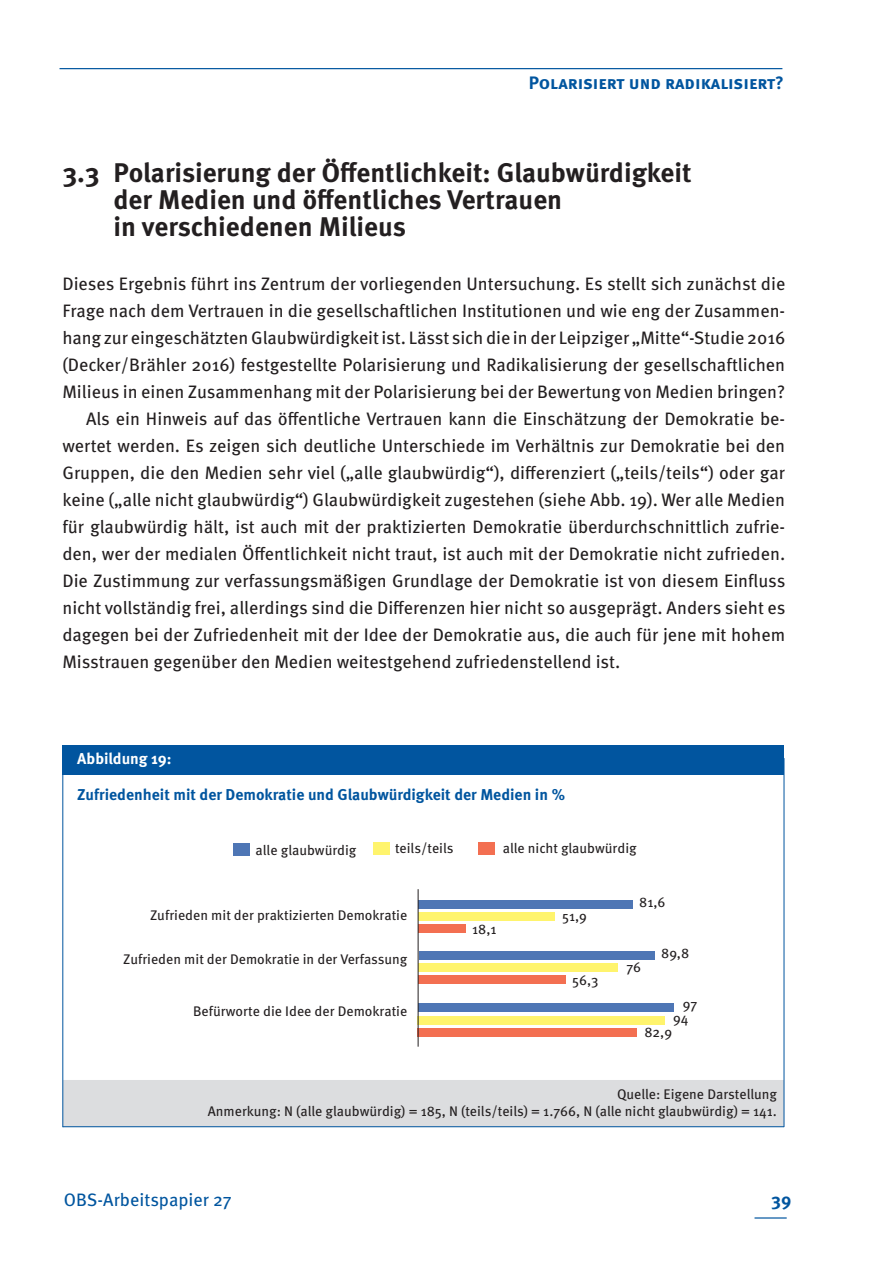
<style>
.page{position:relative;width:893px;height:1263px;background:#fff}
.page>*{position:absolute;margin:0;border:0;box-sizing:border-box;transform-origin:0 0}
.t1{font:700 27px/27px "Meta OT";color:#231f20}
.t2{font:18px "Meta OT";color:#231f20}
.t3{font:700 18px "Meta OT";color:#01559f}
.t4{font:18px "Meta OT";color:#01559f}
.t5{font:700 15.75px "Meta OT";color:#01559f}
.t6{font:700 15.75px "Meta OT";letter-spacing:-.005em;color:#fff}
.t7{font:13.95px/16.8px "Meta OT";color:#231f20;text-align:right}
</style>
<div class="page">
<hr style="left:754px;top:1217px;width:33px;height:1px;background:#01559f">
<hr style="left:60px;top:68px;width:722px;height:1px;background:#01559f">
<div style="left:63px;top:1080px;width:721px;height:47px;background:#dcdddf"></div>
<div style="left:62px;top:745px;width:722px;height:29px;background:#01559f"></div>
<hr style="left:63px;top:1126px;width:721px;height:1px;background:#01559f">
<div style="left:233px;top:844px;width:16px;height:12px;background:#4e76b5"></div>
<div style="left:418px;top:900px;width:215px;height:9px;background:#4e76b5"></div>
<div style="left:419px;top:951px;width:236px;height:9px;background:#4e76b5"></div>
<div style="left:418px;top:1003px;width:256px;height:9px;background:#4e76b5"></div>
<div style="left:373px;top:843px;width:17px;height:12px;background:#fff46d"></div>
<div style="left:418px;top:912px;width:136px;height:9px;background:#fff46d"></div>
<div style="left:419px;top:963px;width:199px;height:9px;background:#fff46d"></div>
<div style="left:418px;top:1015px;width:247px;height:9px;background:#fff46d"></div>
<div style="left:479px;top:842px;width:16px;height:13px;background:#f36f51"></div>
<div style="left:418px;top:924px;width:47px;height:9px;background:#f36f51"></div>
<div style="left:419px;top:975px;width:147px;height:9px;background:#f36f51"></div>
<div style="left:418px;top:1028px;width:219px;height:9px;background:#f36f51"></div>
<hr style="left:418px;top:889px;width:1px;height:158px;background:#231f20">
<hr style="left:62px;top:758px;width:1px;height:369px;background:#01559f">
<hr style="left:784px;top:758px;width:1px;height:369px;background:#01559f">
<p class="t3" style="left:529px;top:71px;width:257px">Polarisiert und radikalisiert?</p>
<h1 class="t1" style="left:113px;top:159px;width:580px;text-indent:-51px">3.3 Polarisierung der Öffentlichkeit: Glaubwürdigkeit der Medien und öffentliches Vertrauen<br>in verschiedenen Milieus</h1>
<p class="t2" style="left:62px;top:272px;width:724px">Dieses Ergebnis führt ins Zentrum der vorliegenden Untersuchung. Es stellt sich zunächst die</p>
<p class="t2" style="left:62px;top:299px;width:724px">Frage nach dem Vertrauen in die gesellschaftlichen Institutionen und wie eng der Zusammen-</p>
<p class="t2" style="left:62px;top:326px;width:724px">hang zur eingeschätzten Glaubwürdigkeit ist. Lässt sich die in der Leipziger „Mitte“-Studie 2016</p>
<p class="t2" style="left:62px;top:353px;width:724px">(Decker/Brähler 2016) festgestellte Polarisierung und Radikalisierung der gesellschaftlichen</p>
<p class="t2" style="left:62px;top:380px;width:724px">Milieus in einen Zusammenhang mit der Polarisierung bei der Bewertung von Medien bringen?</p>
<p class="t2" style="left:86px;top:407px;width:701px">Als ein Hinweis auf das öffentliche Vertrauen kann die Einschätzung der Demokratie be-</p>
<p class="t2" style="left:62px;top:434px;width:724px">wertet werden. Es zeigen sich deutliche Unterschiede im Verhältnis zur Demokratie bei den</p>
<p class="t2" style="left:62px;top:461px;width:724px">Gruppen, die den Medien sehr viel („alle glaubwürdig“), differenziert („teils/teils“) oder gar</p>
<p class="t2" style="left:62px;top:488px;width:724px">keine („alle nicht glaubwürdig“) Glaubwürdigkeit zugestehen (siehe Abb. 19). Wer alle Medien</p>
<p class="t2" style="left:62px;top:515px;width:724px">für glaubwürdig hält, ist auch mit der praktizierten Demokratie überdurchschnittlich zufrie-</p>
<p class="t2" style="left:62px;top:542px;width:724px">den, wer der medialen Öffentlichkeit nicht traut, ist auch mit der Demokratie nicht zufrieden.</p>
<p class="t2" style="left:62px;top:569px;width:725px">Die Zustimmung zur verfassungsmäßigen Grundlage der Demokratie ist von diesem Einfluss</p>
<p class="t2" style="left:62px;top:596px;width:725px">nicht vollständig frei, allerdings sind die Differenzen hier nicht so ausgeprägt. Anders sieht es</p>
<p class="t2" style="left:62px;top:623px;width:724px">dagegen bei der Zufriedenheit mit der Idee der Demokratie aus, die auch für jene mit hohem</p>
<p class="t2" style="left:62px;top:650px;width:560px">Misstrauen gegenüber den Medien weitestgehend zufriedenstellend ist.</p>
<p class="t6" style="left:77px;top:748px;width:96px">Abbildung 19:</p>
<p class="t5" style="left:77px;top:785px;width:489px">Zufriedenheit mit der Demokratie und Glaubwürdigkeit der Medien in %</p>
<p class="t7" style="left:256px;top:842px;width:102px">alle glaubwürdig</p>
<p class="t7" style="left:395px;top:840px;width:60px">teils/teils</p>
<p class="t7" style="left:503px;top:840px;width:135px">alle nicht glaubwürdig</p>
<p class="t7" style="left:150px;top:907px;width:259px">Zufrieden mit der praktizierten Demokratie</p>
<p class="t7" style="left:123px;top:951px;width:286px">Zufrieden mit der Demokratie in der Verfassung</p>
<p class="t7" style="left:193px;top:1003px;width:216px">Befürworte die Idee der Demokratie</p>
<p class="t7" style="left:472px;top:921px;width:26px">18,1</p>
<p class="t7" style="left:562px;top:907px;width:26px">51,9</p>
<p class="t7" style="left:572px;top:972px;width:28px">56,3</p>
<p class="t7" style="left:639px;top:893px;width:28px">81,6</p>
<p class="t7" style="left:626px;top:959px;width:16px">76</p>
<p class="t7" style="left:661px;top:945px;width:30px">89,8</p>
<p class="t7" style="left:673px;top:997px;width:26px;line-height:13.6px;text-align:left;text-indent:10px">97<br>94</p>
<p class="t7" style="left:644px;top:1024px;width:29px">82,9</p>
<p class="t7" style="left:208px;top:1086px;width:571px">Quelle: Eigene Darstellung<br>Anmerkung: N (alle glaubwürdig) = 185, N (teils/teils) = 1.766, N (alle nicht glaubwürdig) = 141.</p>
<p class="t4" style="left:64px;top:1189px;width:170px">OBS-Arbeitspapier 27</p>
<p class="t3" style="left:771px;top:1189px;width:22px">39</p>
</div>
